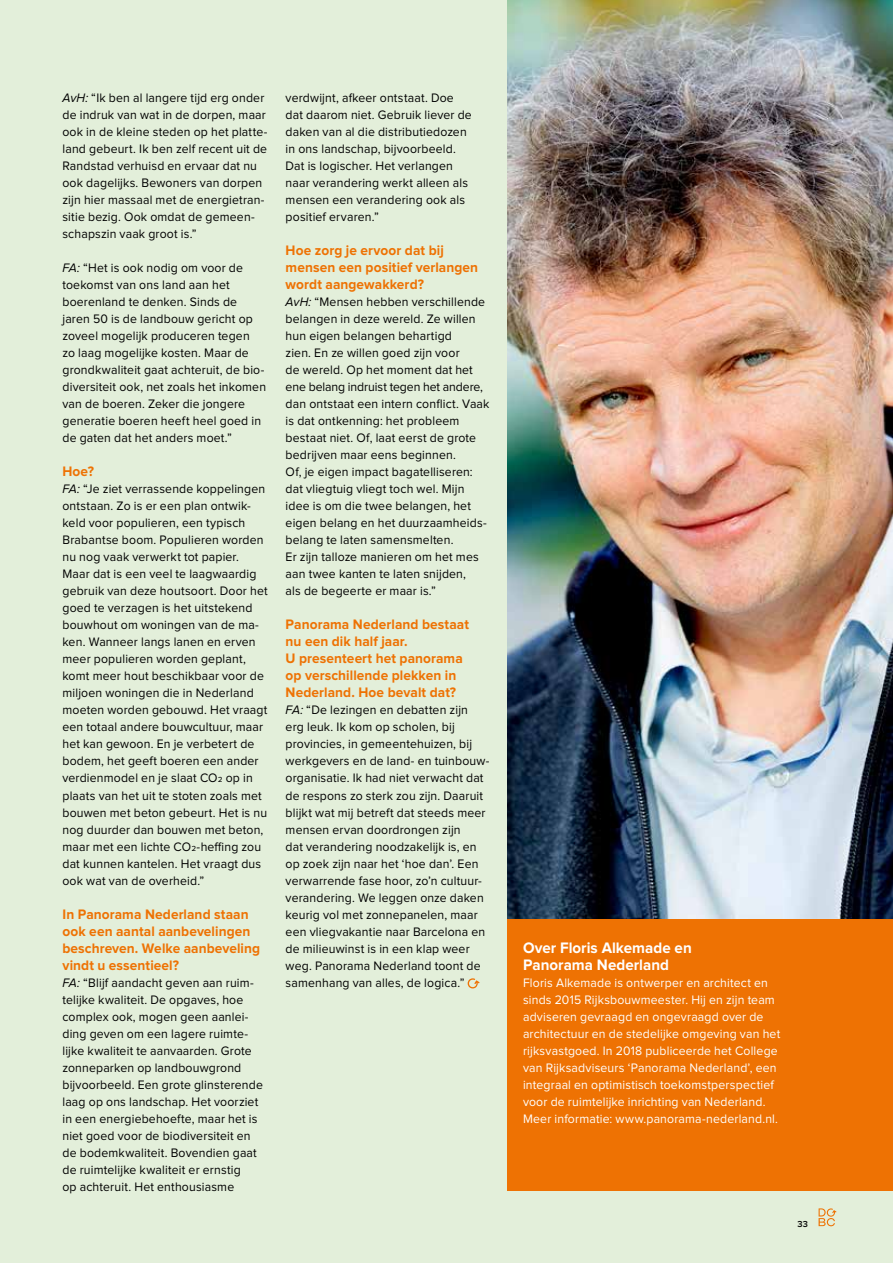
<style>
.page{position:relative;width:893px;height:1263px;background:#e3efda}
.page>*{position:absolute;margin:0;border:0;box-sizing:border-box;transform-origin:0 0}
.t1{font:700 15.75px/17px "Proxima Nova";letter-spacing:.005em;color:#fff;scale:.96 1}
.t2{font:700 14.25px/17px "Proxima Nova";letter-spacing:.005em;color:#ee7203;scale:.96 1}
.t3{font:12.75px/17px "Proxima Nova";letter-spacing:.015em;color:#000;scale:.96 1}
.t4{font:12.75px/17px "Proxima Nova";letter-spacing:.015em;color:#fff;scale:.96 1}
.t5{font:600 9px "Proxima Nova";color:#000}
.s1{font-style:italic}
</style>
<div class="page">
<svg style="left:819px;top:1208px;width:17px;height:18px"></svg>
<div style="left:508px;top:901px;width:385px;height:290px;background:#ee7203"></div>
<svg style="left:468px;top:978px;width:12px;height:10px"></svg>
<img style="left:508px;top:0;width:385px;height:918px">
<p class="t3" style="left:62px;top:90px;width:215px"><span class="s1">AvH:</span> “Ik ben al langere tijd erg onder de indruk van wat in de dorpen, maar ook in de kleine steden op het platte&shy;land gebeurt. Ik ben zelf recent uit de Randstad verhuisd en ervaar dat nu ook dagelijks. Bewoners van dorpen zijn hier massaal met de energietran&shy;sitie bezig. Ook omdat de gemeen&shy;schapszin vaak groot is.”</p>
<p class="t3" style="left:62px;top:260px;width:214px"><span class="s1">FA:</span> “Het is ook nodig om voor de toekomst van ons land aan het boerenland te denken. Sinds de jaren 50 is de landbouw gericht op zoveel mogelijk produceren tegen<br>zo laag mogelijke kosten. Maar de grondkwaliteit gaat achteruit, de bio&shy;diversiteit ook, net zoals het inkomen van de boeren. Zeker die jongere generatie boeren heeft heel goed in de gaten dat het anders moet.”</p>
<p class="t2" style="left:62px;top:464px;width:34px">Hoe?</p>
<p class="t3" style="left:62px;top:481px;width:215px"><span class="s1">FA:</span> “Je ziet verrassende koppelingen ontstaan. Zo is er een plan ontwik&shy;keld voor populieren, een typisch Brabantse boom. Populieren worden nu nog vaak verwerkt tot papier.<br>Maar dat is een veel te laagwaardig gebruik van deze houtsoort. Door het goed te verzagen is het uitstekend bouwhout om woningen van de ma&shy;ken. Wanneer langs lanen en erven meer populieren worden geplant, komt meer hout beschikbaar voor de miljoen woningen die in Nederland moeten worden gebouwd. Het vraagt een totaal andere bouwcultuur, maar het kan gewoon. En je verbetert de bodem, het geeft boeren een ander verdienmodel en je slaat CO2 op in plaats van het uit te stoten zoals met bouwen met beton gebeurt. Het is nu nog duurder dan bouwen met beton, maar met een lichte CO2-heffing zou dat kunnen kantelen. Het vraagt dus ook wat van de overheid.”</p>
<p class="t2" style="left:62px;top:906px;width:207px">In Panorama Nederland staan ook een aantal aanbevelingen beschreven. Welke aanbeveling vindt u essentieel?</p>
<p class="t3" style="left:62px;top:974px;width:210px"><span class="s1">FA:</span> “Blijf aandacht geven aan ruim&shy;telijke kwaliteit. De opgaves, hoe complex ook, mogen geen aanlei&shy;ding geven om een lagere ruimte&shy;lijke kwaliteit te aanvaarden. Grote zonneparken op landbouwgrond bijvoorbeeld. Een grote glinsterende laag op ons landschap. Het voorziet in een energiebehoefte, maar het is niet goed voor de biodiversiteit en de bodemkwaliteit. Bovendien gaat de ruimtelijke kwaliteit er ernstig<br>op achteruit. Het enthousiasme</p>
<p class="t3" style="left:286px;top:90px;width:195px">verdwijnt, afkeer ontstaat. Doe dat daarom niet. Gebruik liever de daken van al die distributiedozen in ons landschap, bijvoorbeeld.<br>Dat is logischer. Het verlangen naar verandering werkt alleen als mensen een verandering ook als positief ervaren.”</p>
<p class="t2" style="left:286px;top:243px;width:202px">Hoe zorg je ervoor dat bij mensen een positief verlangen wordt aangewakkerd?</p>
<p class="t3" style="left:286px;top:294px;width:214px"><span class="s1">AvH:</span> “Mensen hebben verschillende belangen in deze wereld. Ze willen hun eigen belangen behartigd<br>zien. En ze willen goed zijn voor<br>de wereld. Op het moment dat het ene belang indruist tegen het andere, dan ontstaat een intern conflict. Vaak is dat ontkenning: het probleem bestaat niet. Of, laat eerst de grote bedrijven maar eens beginnen.<br>Of, je eigen impact bagatelliseren: dat vliegtuig vliegt toch wel. Mijn idee is om die twee belangen, het eigen belang en het duurzaamheids&shy;belang te laten samensmelten.<br>Er zijn talloze manieren om het mes aan twee kanten te laten snijden,<br>als de begeerte er maar is.”</p>
<p class="t2" style="left:286px;top:617px;width:192px">Panorama Nederland bestaat nu een dik half jaar.<br>U presenteert het panorama op verschillende plekken in<br>Nederland. Hoe bevalt dat?</p>
<p class="t3" style="left:286px;top:702px;width:214px"><span class="s1">FA:</span> “De lezingen en debatten zijn<br>erg leuk. Ik kom op scholen, bij provincies, in gemeentehuizen, bij werkgevers en de land- en tuinbouw&shy;organisatie. Ik had niet verwacht dat de respons zo sterk zou zijn. Daaruit blijkt wat mij betreft dat steeds meer mensen ervan doordrongen zijn<br>dat verandering noodzakelijk is, en op zoek zijn naar het ‘hoe dan’. Een verwarrende fase hoor, zo’n cultuur&shy;verandering. We leggen onze daken keurig vol met zonnepanelen, maar een vliegvakantie naar Barcelona en de milieuwinst is in een klap weer weg. Panorama Nederland toont de samenhang van alles, de logica.”</p>
<p class="t1" style="left:523px;top:939px;width:177px">Over Floris Alkemade en<br>Panorama Nederland</p>
<p class="t4" style="left:523px;top:974px;width:269px">Floris Alkemade is ontwerper en architect en sinds 2015 Rijksbouwmeester. Hij en zijn team adviseren gevraagd en ongevraagd over de architectuur en de stedelijke omgeving van het rijksvastgoed. In 2018 publiceerde het College van Rijksadviseurs ‘Panorama Nederland’, een integraal en optimistisch toekomstperspectief voor de ruimtelijke inrichting van Nederland.<br>Meer informatie: www.panorama-nederland.nl.</p>
<p class="t5" style="left:797px;top:1220px;width:12px">33</p>
</div>
